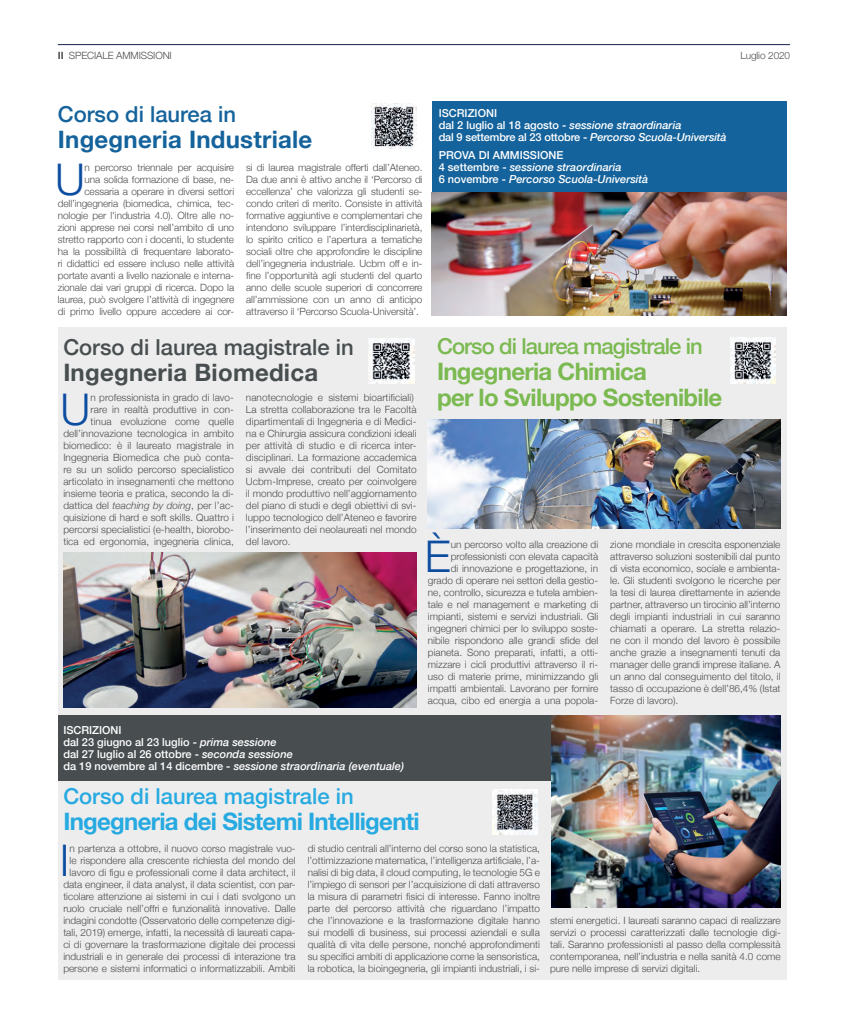
<style>
.page{position:relative;width:845px;height:1023px;background:#fff}
.page>*{position:absolute;margin:0;border:0;box-sizing:border-box;transform-origin:0 0}
.t1{font:300 43.6px "Helvetica Neue";color:#0d4da1}
.t2{font:700 24px/26px "Helvetica Neue";letter-spacing:-.03em;color:#7bb951}
.t3{font:700 24px "Helvetica Neue";letter-spacing:-.03em;color:#26aae1}
.t4{font:700 24px "Helvetica Neue";letter-spacing:.01em;color:#15639c}
.t5{font:700 24px "Helvetica Neue";letter-spacing:.01em;color:#484e50}
.t6{font:500 22px "Helvetica Neue";color:#26aae1}
.t7{font:500 22px "Helvetica Neue";color:#484e50}
.t8{font:500 22px "Helvetica Neue";letter-spacing:-.04em;color:#7bb951}
.t9{font:500 22px "Helvetica Neue";color:#15639c}
.t10{font:500 11px/12px "Helvetica Neue";color:#fff}
.t11{font:italic 500 11px/12px "Helvetica Neue";color:#fff}
.t12{font:300 10px/12px "Helvetica Neue";color:#4b4c4d;text-align:right}
.s1{font-weight:700}
.s2{font-style:italic}
.s3{font-style:normal}
</style>
<div class="page">
<hr style="left:58px;top:44px;width:731px;height:1px;background:#16244c">
<div style="left:431px;top:101px;width:355px;height:91px;background:#15639c"></div>
<img style="left:431px;top:192px;width:355px;height:124px">
<img style="left:371px;top:104px;width:45px;height:45px">
<div style="left:58px;top:327px;width:728px;height:652px;background:#ededed"></div>
<img style="left:63px;top:552px;width:353px;height:156px">
<img style="left:428px;top:420px;width:352px;height:108px">
<div style="left:58px;top:716px;width:722px;height:65px;background:#484e50"></div>
<img style="left:551px;top:716px;width:229px;height:191px">
<img style="left:369px;top:338px;width:45px;height:45px">
<img style="left:492px;top:789px;width:45px;height:46px">
<img style="left:730px;top:338px;width:45px;height:45px">
<p class="t12" style="left:58px;top:49px;width:115px"><span class="s1">II</span> SPECIALE AMMISSIONI</p>
<p class="t12" style="left:740px;top:49px;width:51px">Luglio 2020</p>
<h3 class="t9" style="left:58px;top:96px;width:180px">Corso di laurea in</h3>
<h2 class="t4" style="left:58px;top:120px;width:256px">Ingegneria Industriale</h2>
<h1 class="t1" style="left:55px;top:144px;width:31px">U</h1>
<p class="t12" style="left:58px;top:161px;width:178px">n percorso triennale per acquisire<br>una solida formazione di base, ne&shy;cessaria a operare in diversi settori dell’ingegneria (biomedica, chimica, tec&shy;nologie per l'industria 4.0). Oltre alle no&shy;zioni apprese nei corsi nell’ambito di uno stretto rapporto con i docenti, lo studente ha la possibilità di frequentare laborato&shy;ri didattici ed essere incluso nelle attività portate avanti a livello nazionale e interna&shy;zionale dai vari gruppi di ricerca. Dopo la laurea, può svolgere l’attività di ingegnere di primo livello oppure accedere ai cor-</p>
<p class="t12" style="left:246px;top:161px;width:178px;text-align:justify">si di laurea magistrale offerti dall’Ateneo.<br>Da due anni è attivo anche il ‘Percorso di eccellenza’ che valorizza gli studenti se&shy;condo criteri di merito. Consiste in attività formative aggiuntive e complementari che intendono sviluppare l’interdisciplinarietà, lo spirito critico e l’apertura a tematiche sociali oltre che approfondire le discipline dell’ingegneria industriale. Ucbm off e in&shy;fine l’opportunità agli studenti del quarto anno delle scuole superiori di concorrere all’ammissione con un anno di anticipo attraverso il ‘Percorso Scuola-Università’.</p>
<p class="t10" style="left:438px;top:106px;width:289px">ISCRIZIONI<br>dal 2 luglio al 18 agosto - <span class="s2">sessione straordinaria<br></span>dal 9 settembre al 23 ottobre - <span class="s2">Percorso Scuola-Università</span></p>
<p class="t11" style="left:438px;top:148px;width:211px"><span class="s3">PROVA DI AMMISSIONE<br>4 settembre -</span> sessione straordinaria<br><span class="s3">6 novembre -</span> Percorso Scuola-Università</p>
<h3 class="t7" style="left:63px;top:329px;width:292px">Corso di laurea magistrale in</h3>
<h2 class="t5" style="left:63px;top:353px;width:256px">Ingegneria Biomedica</h2>
<h1 class="t1" style="left:60px;top:374px;width:31px">U</h1>
<p class="t12" style="left:63px;top:391px;width:172px">n professionista in grado di lavo-<br>rare in realtà produttive in con-<br>tinua evoluzione come quelle dell’innovazione tecnologica in ambito biomedico: è il laureato magistrale in Ingegneria Biomedica che può conta&shy;re su un solido percorso specialistico articolato in insegnamenti che mettono insieme teoria e pratica, secondo la di&shy;dattica del <span class="s2">teaching by doing</span>, per l’ac&shy;quisizione di hard e soft skills. Quattro i percorsi specialistici (e-health, biorobo&shy;tica ed ergonomia, ingegneria clinica,</p>
<p class="t12" style="left:246px;top:391px;width:172px;text-align:left">nanotecnologie e sistemi bioartificiali)<br>La stretta collaborazione tra le Facoltà dipartimentali di Ingegneria e di Medici&shy;na e Chirurgia assicura condizioni ideali per attività di studio e di ricerca inter&shy;disciplinari. La formazione accademica si avvale dei contributi del Comitato Ucbm-Imprese, creato per coinvolgere il mondo produttivo nell’aggiornamento del piano di studi e degli obiettivi di svi&shy;luppo tecnologico dell’Ateneo e favorire l’inserimento dei neolaureati nel mondo del lavoro.</p>
<p class="t10" style="left:63px;top:723px;width:342px">ISCRIZIONI<br>dal 23 giugno al 23 luglio - <span class="s2">prima sessione<br></span>dal 27 luglio al 26 ottobre - <span class="s2">seconda sessione<br></span>da 19 novembre al 14 dicembre - <span class="s2">sessione straordinaria (eventuale)</span></p>
<h3 class="t6" style="left:63px;top:779px;width:292px">Corso di laurea magistrale in</h3>
<h2 class="t3" style="left:63px;top:803px;width:358px">Ingegneria dei Sistemi Intelligenti</h2>
<h3 class="t8" style="left:437px;top:328px;width:267px">Corso di laurea magistrale in</h3>
<h2 class="t2" style="left:437px;top:359px;width:286px">Ingegneria Chimica<br>per lo Sviluppo Sostenibile</h2>
<h1 class="t1" style="left:424px;top:522px;width:27px">È</h1>
<p class="t12" style="left:428px;top:538px;width:172px">un percorso volto alla creazione di professionisti con elevata capacità<br>di innovazione e progettazione, in grado di operare nei settori della gestio&shy;ne, controllo, sicurezza e tutela ambien&shy;tale e nel management e marketing di impianti, sistemi e servizi industriali. Gli ingegneri chimici per lo sviluppo soste&shy;nibile rispondono alle grandi sfide del pianeta. Sono preparati, infatti, a otti&shy;mizzare i cicli produttivi attraverso il ri&shy;uso di materie prime, minimizzando gli impatti ambientali. Lavorano per fornire acqua, cibo ed energia a una popola-</p>
<p class="t12" style="left:610px;top:538px;width:172px;text-align:justify">zione mondiale in crescita esponenziale attraverso soluzioni sostenibili dal punto di vista economico, sociale e ambienta&shy;le. Gli studenti svolgono le ricerche per la tesi di laurea direttamente in aziende partner, attraverso un tirocinio all’interno degli impianti industriali in cui saranno chiamati a operare. La stretta relazio&shy;ne con il mondo del lavoro è possibile anche grazie a insegnamenti tenuti da manager delle grandi imprese italiane. A un anno dal conseguimento del titolo, il tasso di occupazione è dell’86,4% (Istat Forze di lavoro).</p>
<h1 class="t1" style="left:60px;top:825px;width:11px">I</h1>
<p class="t12" style="left:63px;top:842px;width:234px">n partenza a ottobre, il nuovo corso magistrale vuo&shy;le rispondere alla crescente richiesta del mondo del lavoro di figu e professionali come il data architect, il data engineer, il data analyst, il data scientist, con par&shy;ticolare attenzione ai sistemi in cui i dati svolgono un ruolo cruciale nell’offri e funzionalità innovative. Dalle indagini condotte (Osservatorio delle competenze digi&shy;tali, 2019) emerge, infatti, la necessità di laureati capa&shy;ci di governare la trasformazione digitale dei processi industriali e in generale dei processi di interazione tra persone e sistemi informatici o informatizzabili. Ambiti</p>
<p class="t12" style="left:307px;top:842px;width:234px;text-align:justify">di studio centrali all’interno del corso sono la statistica, l’ottimizzazione matematica, l’intelligenza artificiale, l’a&shy;nalisi di big data, il cloud computing, le tecnologie 5G e l’impiego di sensori per l’acquisizione di dati attraverso la misura di parametri fisici di interesse. Fanno inoltre parte del percorso attività che riguardano l’impatto che l’innovazione e la trasformazione digitale hanno sui modelli di business, sui processi aziendali e sulla qualità di vita delle persone, nonché approfondimenti su specifici ambiti di applicazione come la sensoristica, la robotica, la bioingegneria, gli impianti industriali, i si-</p>
<p class="t12" style="left:550px;top:914px;width:232px;text-align:justify">stemi energetici. I laureati saranno capaci di realizzare servizi o processi caratterizzati dalle tecnologie digi&shy;tali. Saranno professionisti al passo della complessità contemporanea, nell’industria e nella sanità 4.0 come pure nelle imprese di servizi digitali.</p>
</div>
